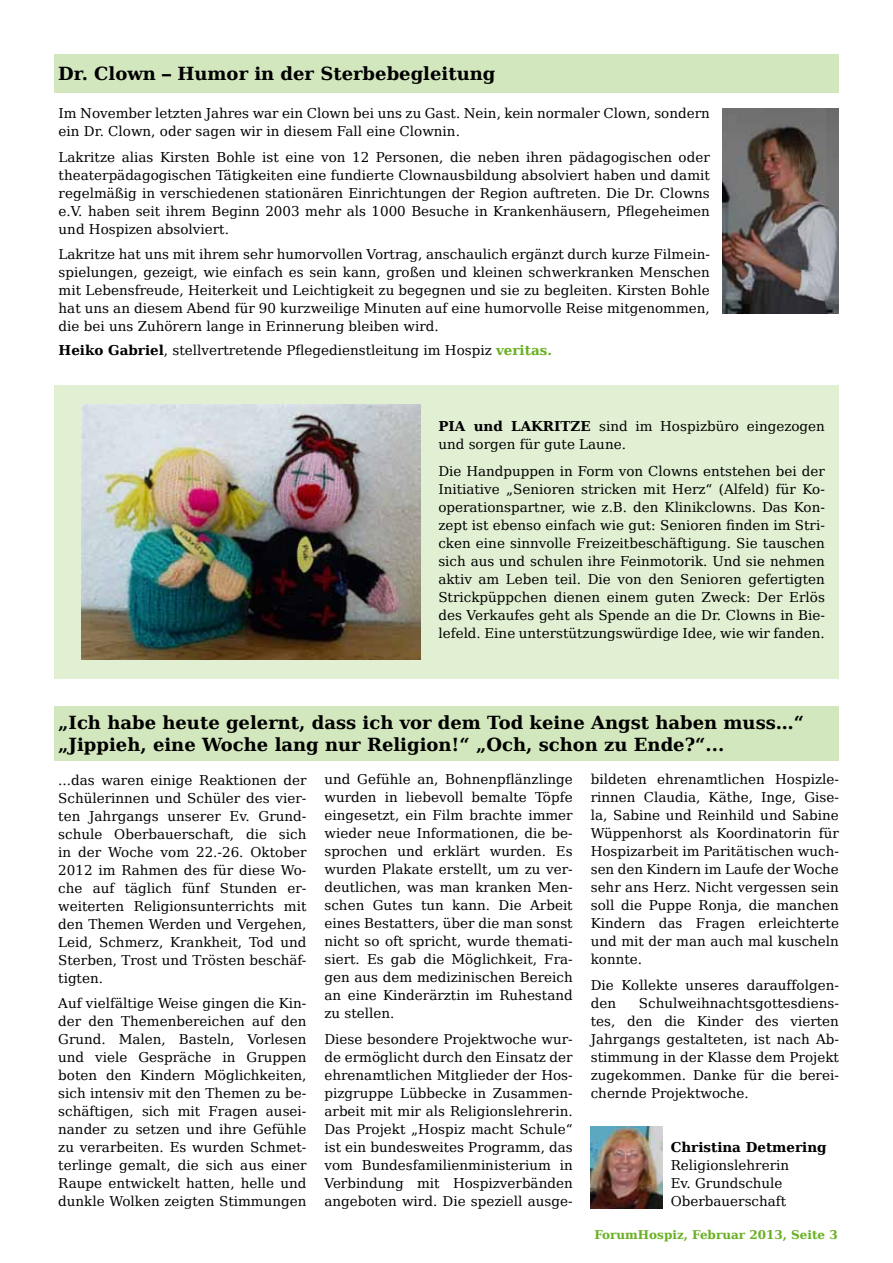
<style>
.page{position:relative;width:893px;height:1263px;background:#fff}
.page>*{position:absolute;margin:0;border:0;box-sizing:border-box;transform-origin:0 0}
.t1{font:700 18px/21.6px "Bitstream Vera Serif";color:#000}
.t2{font:13.5px/18px "Bitstream Vera Serif";color:#000;text-align:justify}
.t3{font:700 13.5px "Bitstream Vera Serif";color:#000}
.t4{font:700 12px "Bitstream Vera Serif";color:#6ab023}
.s1{font-weight:700}
.s2{font-weight:700;color:#6ab023}
</style>
<div class="page">
<div style="left:54px;top:385px;width:785px;height:294px;background:#e1efd3"></div>
<div style="left:54px;top:54px;width:784px;height:39px;background:#d2e7bd"></div>
<div style="left:54px;top:706px;width:785px;height:54px;background:#d2e7bd"></div>
<img style="left:723px;top:108px;width:115px;height:206px">
<img style="left:81px;top:405px;width:340px;height:254px">
<img style="left:591px;top:1126px;width:71px;height:83px">
<h1 class="t1" style="left:58px;top:63px;width:439px">Dr. Clown – Humor in der Sterbebegleitung</h1>
<p class="t2" style="left:59px;top:105px;width:653px">Im November letzten Jahres war ein Clown bei uns zu Gast. Nein, kein normaler Clown, sondern ein Dr. Clown, oder sagen wir in diesem Fall eine Clownin.</p>
<p class="t2" style="left:59px;top:148px;width:653px">Lakritze alias Kirsten Bohle ist eine von 12 Personen, die neben ihren pädagogischen oder theaterpädagogischen Tätigkeiten eine fundierte Clownausbildung absolviert haben und damit regelmäßig in verschiedenen stationären Einrichtungen der Region auftreten. Die Dr. Clowns e.V. haben seit ihrem Beginn 2003 mehr als 1000 Besuche in Krankenhäusern, Pflegeheimen und Hospizen absolviert.</p>
<p class="t2" style="left:59px;top:246px;width:653px">Lakritze hat uns mit ihrem sehr humorvollen Vortrag, anschaulich ergänzt durch kurze Filmein&shy;spielungen, gezeigt, wie einfach es sein kann, großen und kleinen schwerkranken Menschen mit Lebensfreude, Heiterkeit und Leichtigkeit zu begegnen und sie zu begleiten. Kirsten Bohle hat uns an diesem Abend für 90 kurzweilige Minuten auf eine humorvolle Reise mitgenommen, die bei uns Zuhörern lange in Erinnerung bleiben wird.</p>
<p class="t2" style="left:59px;top:341px;width:495px"><span class="s1">Heiko Gabriel</span>, stellvertretende Pflegedienstleitung im Hospiz <span class="s2">veritas.</span></p>
<p class="t2" style="left:438px;top:418px;width:388px"><span class="s1">PIA und LAKRITZE</span> sind im Hospizbüro eingezogen und sorgen für gute Laune.</p>
<p class="t2" style="left:438px;top:463px;width:388px">Die Handpuppen in Form von Clowns entstehen bei der Initiative „Senioren stricken mit Herz“ (Alfeld) für Ko&shy;operationspartner, wie z.B. den Klinikclowns. Das Kon&shy;zept ist ebenso einfach wie gut: Senioren finden im Stri&shy;cken eine sinnvolle Freizeitbeschäftigung. Sie tauschen sich aus und schulen ihre Feinmotorik. Und sie nehmen aktiv am Leben teil. Die von den Senioren gefertigten Strickpüppchen dienen einem guten Zweck: Der Erlös des Verkaufes geht als Spende an die Dr. Clowns in Bie&shy;lefeld. Eine unterstützungswürdige Idee, wie wir fanden.</p>
<h1 class="t1" style="left:58px;top:712px;width:748px">„Ich habe heute gelernt, dass ich vor dem Tod keine Angst haben muss…“ „Jippieh, eine Woche lang nur Religion!“ „Och, schon zu Ende?“...</h1>
<p class="t2" style="left:58px;top:771px;width:250px">...das waren einige Reaktionen der Schülerinnen und Schüler des vier&shy;ten Jahrgangs unserer Ev. Grund&shy;schule Oberbauerschaft, die sich in der Woche vom 22.-26. Oktober 2012 im Rahmen des für diese Wo&shy;che auf täglich fünf Stunden er&shy;weiterten Religionsunterrichts mit den Themen Werden und Vergehen, Leid, Schmerz, Krankheit, Tod und Sterben, Trost und Trösten beschäf&shy;tigten.</p>
<p class="t2" style="left:58px;top:994px;width:250px">Auf vielfältige Weise gingen die Kin&shy;der den Themenbereichen auf den Grund. Malen, Basteln, Vorlesen und viele Gespräche in Gruppen boten den Kindern Möglichkeiten, sich intensiv mit den Themen zu be&shy;schäftigen, sich mit Fragen ausei&shy;nander zu setzen und ihre Gefühle zu verarbeiten. Es wurden Schmet&shy;terlinge gemalt, die sich aus einer Raupe entwickelt hatten, helle und dunkle Wolken zeigten Stimmungen</p>
<p class="t2" style="left:324px;top:771px;width:250px">und Gefühle an, Bohnenpflänzlinge wurden in liebevoll bemalte Töpfe eingesetzt, ein Film brachte immer wieder neue Informationen, die be&shy;sprochen und erklärt wurden. Es wurden Plakate erstellt, um zu ver&shy;deutlichen, was man kranken Men&shy;schen Gutes tun kann. Die Arbeit eines Bestatters, über die man sonst nicht so oft spricht, wurde themati&shy;siert. Es gab die Möglichkeit, Fra&shy;gen aus dem medizinischen Bereich an eine Kinderärztin im Ruhestand zu stellen.</p>
<p class="t2" style="left:324px;top:1030px;width:250px">Diese besondere Projektwoche wur&shy;de ermöglicht durch den Einsatz der ehrenamtlichen Mitglieder der Hos&shy;pizgruppe Lübbecke in Zusammen&shy;arbeit mit mir als Religionslehrerin.<br>Das Projekt „Hospiz macht Schule“ ist ein bundesweites Programm, das vom Bundesfamilienministerium in Verbindung mit Hospizverbänden angeboten wird. Die speziell ausge-</p>
<p class="t2" style="left:591px;top:771px;width:250px">bildeten ehrenamtlichen Hospizle&shy;rinnen Claudia, Käthe, Inge, Gise&shy;la, Sabine und Reinhild und Sabine Wüppenhorst als Koordinatorin für Hospizarbeit im Paritätischen wuch&shy;sen den Kindern im Laufe der Woche sehr ans Herz. Nicht vergessen sein soll die Puppe Ronja, die manchen Kindern das Fragen erleichterte und mit der man auch mal kuscheln konnte.</p>
<p class="t2" style="left:591px;top:976px;width:250px">Die Kollekte unseres darauffolgen&shy;den</p>
<p class="t2" style="left:591px;top:994px;width:250px;text-indent:48px">Schulweihnachtsgottesdiens&shy;tes, den die Kinder des vierten Jahrgangs gestalteten, ist nach Ab&shy;stimmung in der Klasse dem Projekt zugekommen. Danke für die berei&shy;chernde Projektwoche.</p>
<p class="t3" style="left:671px;top:1139px;width:157px">Christina Detmering</p>
<p class="t2" style="left:671px;top:1156px;width:120px;text-align:left">Religionslehrerin<br>Ev. Grundschule<br>Oberbauerschaft</p>
<p class="t4" style="left:594px;top:1228px;width:245px">ForumHospiz, Februar 2013, Seite 3</p>
</div>
